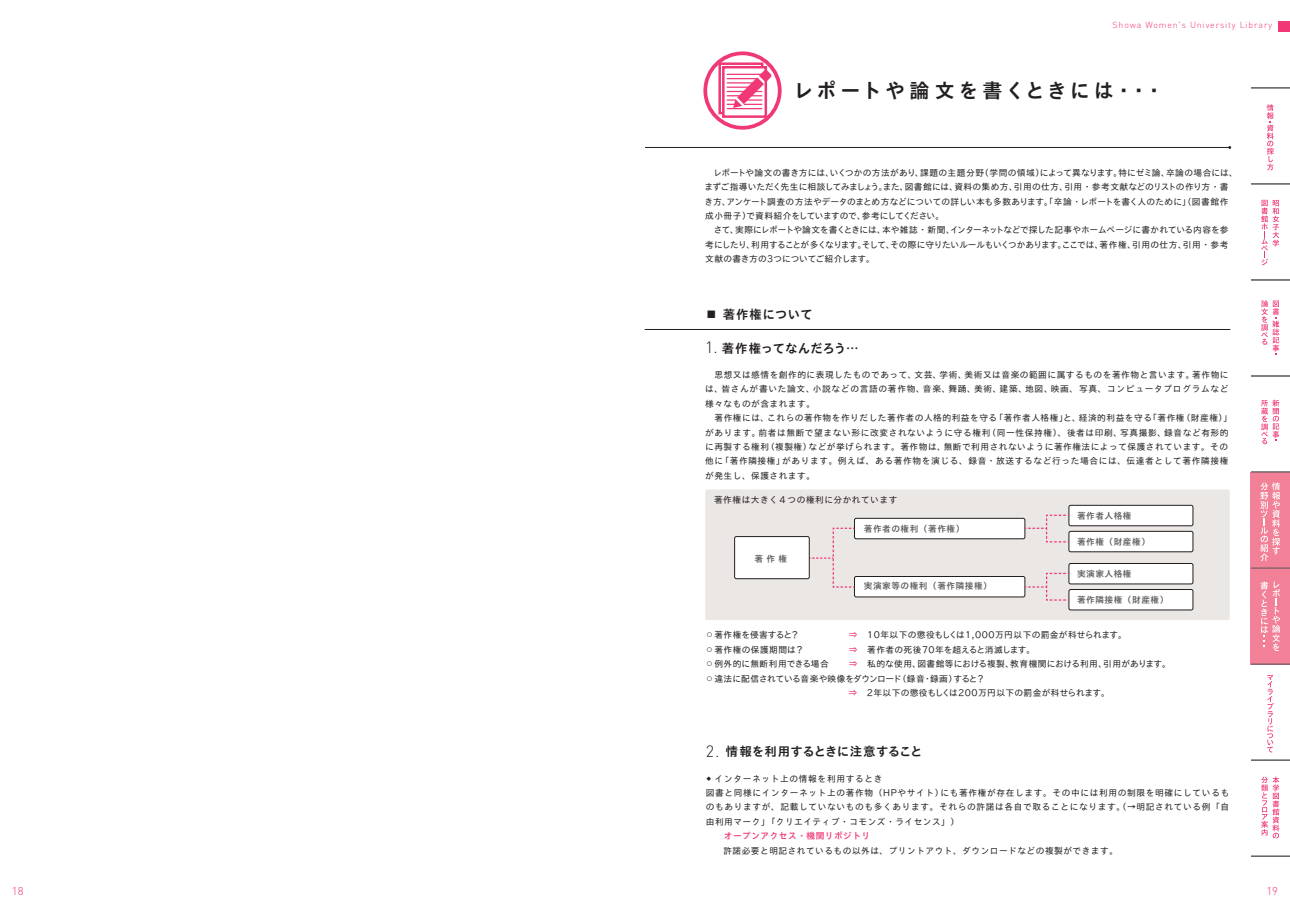
<style>
.page{position:relative;width:1290px;height:911px;background:#fff}
.page>*{position:absolute;margin:0;border:0;box-sizing:border-box;transform-origin:0 0}
.t1{font:20px "TB Go Std B";letter-spacing:.15em;color:#231f20}
.t2{font:12.5px "TB Go Std B";letter-spacing:.01em;color:#231f20}
.t3{font:12.5px "TB Go Std B";letter-spacing:-.02em;color:#231f20}
.t4{font:12.5px "TB Go Std B";letter-spacing:.03em;color:#231f20}
.t5{font:300 11.25px "DIN Pro";color:#ef3875}
.t6{font:8.75px/14.4px "TB Go Std R";letter-spacing:.05em;color:#231f20}
.t7{font:8.75px/14.4px "TB Go Std R";letter-spacing:-.02em;color:#231f20}
.t8{font:8.75px/14.4px "TB Go Std R";letter-spacing:.01em;color:#231f20}
.t9{font:8.75px "TB Go Std DB";letter-spacing:.05em;color:#57585a}
.t10{font:300 8.75px "DIN Pro";letter-spacing:.1em;color:#ef3875}
.t11{font:8.75px "TB Go Std DB";letter-spacing:.05em;color:#ef3875}
.t12{font:8.75px "TB Go Std R";letter-spacing:.03em;color:#231f20}
.t13{font:8.75px "TB Go Std R";letter-spacing:-.005em;color:#231f20}
.s1{font-family:"DIN Pro";font-weight:300;font-size:16.25px}
.s2{font-family:"TB Go Std DB";color:#ef3875}
.s3{font-size:6.12px}
</style>
<div class="page">
<svg style="left:1267px;top:104px;width:7px;height:66px"></svg>
<svg style="left:1261px;top:400px;width:18px;height:44px"></svg>
<svg style="left:1261px;top:776px;width:18px;height:62px"></svg>
<svg style="left:1261px;top:200px;width:18px;height:65px"></svg>
<svg style="left:1267px;top:675px;width:7px;height:77px"></svg>
<svg style="left:1261px;top:300px;width:18px;height:55px"></svg>
<div style="left:705px;top:489px;width:525px;height:131px;background:#eae7e5;border-radius:2px"></div>
<div style="left:854px;top:518px;width:171px;height:21px;background:#fff;border-radius:2px"></div>
<div style="left:854px;top:518px;width:171px;height:21px;border:1px solid #231f20;border-radius:2px"></div>
<div style="left:854px;top:576px;width:171px;height:21px;background:#fff;border-radius:2px"></div>
<div style="left:854px;top:576px;width:171px;height:21px;border:1px solid #231f20;border-radius:2px"></div>
<div style="left:1069px;top:531px;width:124px;height:21px;background:#fff;border-radius:2px"></div>
<div style="left:1068px;top:531px;width:125px;height:21px;border:1px solid #231f20;border-radius:2px"></div>
<div style="left:1069px;top:505px;width:124px;height:21px;background:#fff;border-radius:2px"></div>
<div style="left:1068px;top:505px;width:125px;height:21px;border:1px solid #231f20;border-radius:2px"></div>
<svg style="left:1025px;top:514px;width:44px;height:29px"></svg>
<svg style="left:809px;top:527px;width:45px;height:61px"></svg>
<div style="left:1069px;top:589px;width:124px;height:21px;background:#fff;border-radius:2px"></div>
<div style="left:1068px;top:589px;width:125px;height:21px;border:1px solid #231f20;border-radius:2px"></div>
<div style="left:1069px;top:563px;width:124px;height:21px;background:#fff;border-radius:2px"></div>
<div style="left:1068px;top:563px;width:125px;height:21px;border:1px solid #231f20;border-radius:2px"></div>
<svg style="left:1025px;top:572px;width:44px;height:29px"></svg>
<div style="left:734px;top:536px;width:75px;height:42px;background:#fff;border-radius:2px"></div>
<div style="left:734px;top:536px;width:76px;height:43px;border:1px solid #231f20;border-radius:2px"></div>
<hr style="left:645px;top:329px;width:585px;height:1px;background:#231f20">
<hr style="left:645px;top:147px;width:585px;height:1px;background:#231f20">
<div style="left:718px;top:62px;width:45px;height:52px;border:2px solid #ef3875"></div>
<div style="left:723px;top:67px;width:43px;height:50px;background:#fff"></div>
<div style="left:722px;top:66px;width:45px;height:52px;border:2px solid #ef3875"></div>
<hr style="left:727px;top:108px;width:35px;height:1px;background:#ef3875">
<svg style="left:727px;top:70px;width:44px;height:38px"></svg>
<div style="left:703px;top:51px;width:78px;height:79px;border:4px solid #ef3875;border-radius:50%"></div>
<div style="left:1251px;top:472px;width:39px;height:96px;background:#f28096"></div>
<div style="left:1251px;top:568px;width:39px;height:96px;background:#f28096"></div>
<svg style="left:1260px;top:482px;width:20px;height:79px"></svg>
<svg style="left:1260px;top:581px;width:20px;height:70px"></svg>
<div style="left:1279px;top:21px;width:11px;height:11px;background:#ef3875"></div>
<hr style="left:1251px;top:88px;width:39px;height:1px;background:#57585a">
<hr style="left:1251px;top:184px;width:39px;height:1px;background:#57585a">
<hr style="left:1251px;top:760px;width:39px;height:1px;background:#57585a">
<hr style="left:1251px;top:856px;width:39px;height:1px;background:#57585a">
<hr style="left:1251px;top:664px;width:39px;height:1px;background:#57585a">
<hr style="left:1251px;top:568px;width:39px;height:1px;background:#57585a">
<hr style="left:1251px;top:376px;width:39px;height:1px;background:#57585a">
<hr style="left:1251px;top:472px;width:39px;height:1px;background:#57585a">
<hr style="left:1251px;top:280px;width:39px;height:1px;background:#57585a">
<p class="t10" style="left:1112px;top:19px;width:161px">Showa Women's University Library</p>
<h1 class="t1" style="left:794px;top:73px;width:372px">レポートや論文を書くときには・・・</h1>
<p class="t7" style="left:704px;top:165px;width:535px">　レポートや論文の書き方には、いくつかの方法があり、課題の主題分野（学問の領域）によって異なります。特にゼミ論、卒論の場合には、まずご指導いただく先生に相談してみましょう。また、図書館には、資料の集め方、引用の仕方、引用・参考文献などのリストの作り方・書き方、アンケート調査の方法やデータのまとめ方などについての詳しい本も多数あります。「卒論・レポートを書く人のために」（図書館作成小冊子）で資料紹介をしていますので、参考にしてください。<br>　さて、実際にレポートや論文を書くときには、本や雑誌・新聞、インターネットなどで探した記事やホームページに書かれている内容を参考にしたり、利用することが多くなります。そして、その際に守りたいルールもいくつかあります。ここでは、著作権、引用の仕方、引用・参考文献の書き方の３つについてご紹介します。</p>
<h2 class="t4" style="left:705px;top:304px;width:109px">■ 著作権について</h2>
<h2 class="t3" style="left:705px;top:337px;width:155px"><span class="s1">1.</span> 著作権ってなんだろう…</h2>
<p class="t6" style="left:705px;top:367px;width:528px;text-indent:9px">思想又は感情を創作的に表現したものであって、文芸、学術、美術又は音楽の範囲に属するものを著作物と言います。著作物には、皆さんが書いた論文、小説などの言語の著作物、音楽、舞踊、美術、建築、地図、映画、写真、コンピュータプログラムなど様々なものが含まれます。<br>　著作権には、これらの著作物を作りだした著作者の人格的利益を守る「著作者人格権」と、経済的利益を守る「著作権（財産権）」があります。前者は無断で望まない形に改変されないように守る権利（同一性保持権）、後者は印刷、写真撮影、録音など有形的に再製する権利（複製権）などが挙げられます。著作物は、無断で利用されないように著作権法によって保護されています。その他に「著作隣接権」があります。例えば、ある著作物を演じる、録音・放送するなど行った場合には、伝達者として著作隣接権が発生し、保護されます。</p>
<p class="t6" style="left:714px;top:492px;width:185px">著作権は大きく４つの権利に分かれています</p>
<p class="t9" style="left:754px;top:551px;width:34px">著 作 権</p>
<p class="t9" style="left:864px;top:521px;width:102px">著作者の権利（著作権）</p>
<p class="t9" style="left:864px;top:578px;width:130px">実演家等の権利（著作隣接権）</p>
<p class="t9" style="left:1077px;top:508px;width:56px">著作者人格権</p>
<p class="t9" style="left:1077px;top:534px;width:75px">著作権（財産権）</p>
<p class="t9" style="left:1077px;top:566px;width:56px">実演家人格権</p>
<p class="t9" style="left:1077px;top:592px;width:93px">著作隣接権（財産権）</p>
<p class="t13" style="left:705px;top:627px;width:96px">○著作権を侵害すると？</p>
<p class="t6" style="left:849px;top:627px;width:280px"><span class="s2">⇒</span> 10年以下の懲役もしくは1,000万円以下の罰金が科せられます。</p>
<p class="t6" style="left:705px;top:642px;width:100px">○著作権の保護期間は？</p>
<p class="t8" style="left:849px;top:642px;width:188px"><span class="s2">⇒</span> 著作者の死後70年を超えると消滅します。</p>
<p class="t12" style="left:705px;top:656px;width:125px">○例外的に無断利用できる場合</p>
<p class="t8" style="left:849px;top:656px;width:324px"><span class="s2">⇒</span>　私的な使用、図書館等における複製、教育機関における利用、引用があります。</p>
<p class="t8" style="left:848px;top:670px;width:263px;text-indent:-143px">○違法に配信されている音楽や映像をダウンロード（録音・録画）すると？<br><span class="s2">⇒</span> 2年以下の懲役もしくは200万円以下の罰金が科せられます。</p>
<h2 class="t2" style="left:706px;top:740px;width:218px"><span class="s1">2.</span> 情報を利用するときに注意すること</h2>
<p class="t6" style="left:706px;top:770px;width:525px"><span class="s3">◆</span> インターネット上の情報を利用するとき<br>図書と同様にインターネット上の著作物（HPやサイト）にも著作権が存在します。その中には利用の制限を明確にしているものもありますが、記載していないものも多くあります。それらの許諾は各自で取ることになります。（→明記されている例「自由利用マーク」「クリエイティブ・コモンズ・ライセンス」）</p>
<p class="t11" style="left:724px;top:828px;width:148px">オープンアクセス・機関リポジトリ</p>
<p class="t6" style="left:723px;top:842px;width:396px">許諾必要と明記されているもの以外は、プリントアウト、ダウンロードなどの複製ができます。</p>
<p class="t5" style="left:12px;top:883px;width:13px">18</p>
<p class="t5" style="left:1266px;top:883px;width:13px">19</p>
</div>
